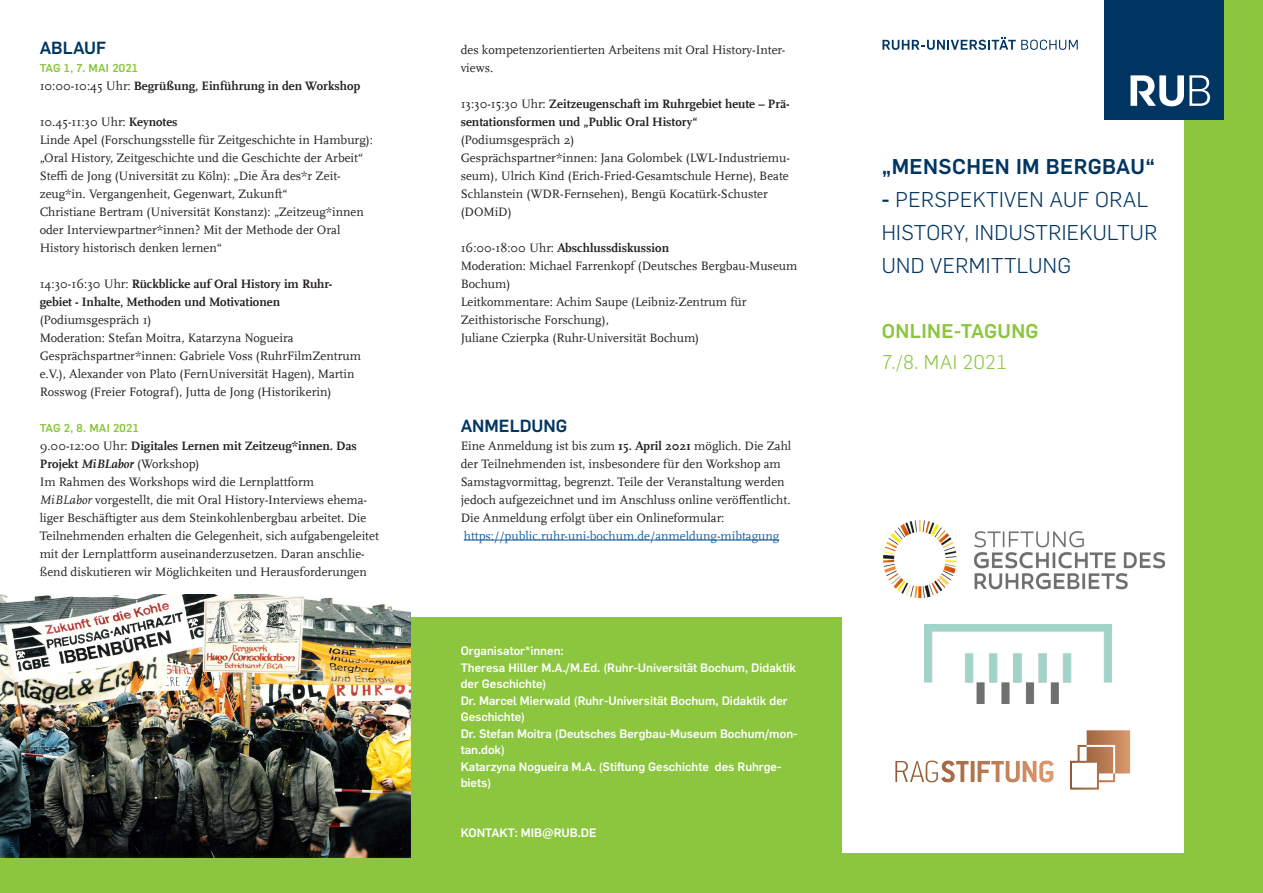
<style>
.page{position:relative;width:1263px;height:893px;background:#fff}
.page>*{position:absolute;margin:0;border:0;box-sizing:border-box;transform-origin:0 0}
.Headline_Bold{font:300 21px/33px "Rub Flama";letter-spacing:.02em;color:#003562}
.Headline_Bold-2{font:700 21px "Rub Flama";letter-spacing:.02em;color:#003562}
.Dritte_Titelzeile{font:700 19.5px "Rub Flama";letter-spacing:.02em;color:#8bc63e}
.Dritte_Titelzeile-2{font:300 19.5px "Rub Flama";letter-spacing:.02em;color:#8bc63e}
.Headline_Zeile1{font:700 17.25px "Rub Flama";color:#003562}
.Fliesstext{font:12.75px/18px "RUB Scala MZ";color:#231f20}
.Subline{font:12.75px/18px "RUB Scala MZ";color:#231f20}
.Fliesstext-2{font:700 12.75px/18px "RUB Scala MZ";color:#231f20}
.Fliesstext-3{font:12.75px "RUB Scala MZ";color:#175d9e}
.Kontakt_Head{font:700 12px/16.5px "Rub Flama";color:#fff}
.Subline-2{font:700 11.25px "Rub Flama";letter-spacing:.02em;color:#8bc63e}
.s1{font-weight:400}
.s2{font-weight:700}
.s3{font-weight:700;font-style:italic}
.s4{font-style:italic}
</style>
<div class="page">
<div style="left:831px;top:0;width:432px;height:893px;background:#8bc63e"></div>
<div style="left:842px;top:0;width:342px;height:853px;background:#fff"></div>
<div style="left:0;top:0;width:842px;height:893px;background:#8bc63e"></div>
<div style="left:0;top:0;width:842px;height:617px;background:#fff"></div>
<img style="left:0;top:594px;width:410px;height:263px">
<img style="left:883px;top:521px;width:281px;height:76px">
<svg style="left:895px;top:730px;width:236px;height:60px"></svg>
<hr style="left:464px;top:540px;width:315px;height:1px;background:#175d9e">
<img style="left:924px;top:624px;width:187px;height:79px">
<div style="left:1104px;top:0;width:119px;height:119px;background:#003562"></div>
<svg style="left:1130px;top:75px;width:80px;height:31px"></svg>
<svg style="left:882px;top:37px;width:196px;height:13px"></svg>
<p class="Headline_Zeile1" style="left:40px;top:35px;width:68px">ABLAUF</p>
<p class="Subline-2" style="left:40px;top:60px;width:100px">TAG 1, 7. MAI 2021</p>
<p class="Fliesstext-2" style="left:40px;top:76px;width:322px"><span class="s1">10:00-10:45 Uhr:</span> Begrüßung, Einführung in den Workshop</p>
<p class="Fliesstext" style="left:40px;top:112px;width:139px">10.45-11:30 Uhr: <span class="s2">Keynotes</span></p>
<p class="Fliesstext" style="left:40px;top:130px;width:335px">Linde Apel (Forschungsstelle für Zeitgeschichte in Hamburg): „Oral History, Zeitgeschichte und die Geschichte der Arbeit“</p>
<p class="Fliesstext" style="left:40px;top:166px;width:302px">Steffi de Jong (Universität zu Köln): „Die Ära des*r Zeit&shy;zeug*in. Vergangenheit, Gegenwart, Zukunft“</p>
<p class="Fliesstext" style="left:40px;top:202px;width:326px">Christiane Bertram (Universität Konstanz): „Zeitzeug*innen oder Interviewpartner*innen? Mit der Methode der Oral<br>History historisch denken lernen“</p>
<p class="Fliesstext-2" style="left:40px;top:274px;width:294px"><span class="s1">14:30-16:30 Uhr:</span> Rückblicke auf Oral History im Ruhr-</p>
<p class="Fliesstext-2" style="left:40px;top:292px;width:242px">gebiet - Inhalte, Methoden und Motivationen <span class="s1">(Podiumsgespräch 1)</span></p>
<p class="Fliesstext" style="left:40px;top:328px;width:256px">Moderation: Stefan Moitra, Katarzyna Nogueira</p>
<p class="Fliesstext" style="left:40px;top:346px;width:323px">Gesprächspartner*innen: Gabriele Voss (RuhrFilmZentrum e.V.), Alexander von Plato (FernUniversität Hagen), Martin<br>Rosswog (Freier Fotograf), Jutta de Jong (Historikerin)</p>
<p class="Subline-2" style="left:40px;top:420px;width:101px">TAG 2, 8. MAI 2021</p>
<p class="Subline" style="left:40px;top:436px;width:341px">9.00-12:00 Uhr: <span class="s2">Digitales Lernen mit Zeitzeug*innen. Das Projekt</span> <span class="s3">MiBLabor</span> (Workshop)<br>Im Rahmen des Workshops wird die Lernplattform<br><span class="s4">MiBLabor</span> vorgestellt, die mit Oral History-Interviews ehema&shy;liger Beschäftigter aus dem Steinkohlenbergbau arbeitet. Die Teilnehmenden erhalten die Gelegenheit, sich aufgabengeleitet mit der Lernplattform auseinanderzusetzen. Daran anschlie&shy;ßend diskutieren wir Möglichkeiten und Herausforderungen</p>
<p class="Subline" style="left:461px;top:40px;width:326px">des kompetenzorientierten Arbeitens mit Oral History-Inter&shy;views.</p>
<p class="Fliesstext-2" style="left:461px;top:94px;width:330px"><span class="s1">13:30-15:30 Uhr:</span> Zeitzeugenschaft im Ruhrgebiet heute – Prä&shy;sentationsformen und „Public Oral History“ <span class="s1">(Podiumsgespräch 2)</span></p>
<p class="Fliesstext" style="left:461px;top:148px;width:331px;text-align:justify">Gesprächspartner*innen: Jana Golombek (LWL-Industriemu&shy;seum), Ulrich Kind (Erich-Fried-Gesamtschule Herne), Beate Schlanstein (WDR-Fernsehen), Bengü Kocatürk-Schuster</p>
<p class="Fliesstext" style="left:461px;top:202px;width:53px">(DOMiD)</p>
<p class="Fliesstext-2" style="left:461px;top:238px;width:210px"><span class="s1">16:00-18:00 Uhr:</span> Abschlussdiskussion</p>
<p class="Fliesstext" style="left:461px;top:256px;width:338px">Moderation: Michael Farrenkopf (Deutsches Bergbau-Museum<br>Bochum)</p>
<p class="Fliesstext" style="left:461px;top:292px;width:287px">Leitkommentare: Achim Saupe (Leibniz-Zentrum für<br>Zeithistorische Forschung),</p>
<p class="Fliesstext" style="left:461px;top:328px;width:240px">Juliane Czierpka (Ruhr-Universität Bochum)</p>
<p class="Headline_Zeile1" style="left:461px;top:413px;width:108px">ANMELDUNG</p>
<p class="Fliesstext" style="left:461px;top:436px;width:332px">Eine Anmeldung ist bis zum <span class="s2">15. April 2021</span> möglich. Die Zahl der Teilnehmenden ist, insbesondere für den Workshop am Samstagvormittag, begrenzt. Teile der Veranstaltung werden jedoch aufgezeichnet und im Anschluss online veröffentlicht.<br>Die Anmeldung erfolgt über ein Onlineformular:</p>
<p class="Fliesstext-3" style="left:464px;top:527px;width:317px">https://public.ruhr-uni-bochum.de/anmeldung-mibtagung</p>
<p class="Kontakt_Head" style="left:461px;top:642px;width:104px">Organisator*innen:</p>
<p class="Kontakt_Head" style="left:461px;top:658px;width:337px">Theresa Hiller M.A./M.Ed. (Ruhr-Universität Bochum, Didaktik der Geschichte)</p>
<p class="Kontakt_Head" style="left:461px;top:691px;width:329px">Dr. Marcel Mierwald (Ruhr-Universität Bochum, Didaktik der<br>Geschichte)</p>
<p class="Kontakt_Head" style="left:461px;top:724px;width:338px">Dr. Stefan Moitra (Deutsches Bergbau-Museum Bochum/mon&shy;tan.dok)</p>
<p class="Kontakt_Head" style="left:461px;top:757px;width:322px">Katarzyna Nogueira M.A. (Stiftung Geschichte des Ruhrge&shy;biets)</p>
<p class="Kontakt_Head" style="left:461px;top:823px;width:137px">KONTAKT: MIB@RUB.DE</p>
<p class="Headline_Bold-2" style="left:882px;top:151px;width:275px">„MENSCHEN IM BERGBAU“</p>
<p class="Headline_Bold" style="left:882px;top:182px;width:277px"><span class="s2">-</span> PERSPEKTIVEN AUF ORAL<br>HISTORY, INDUSTRIEKULTUR<br>UND VERMITTLUNG</p>
<p class="Dritte_Titelzeile" style="left:882px;top:317px;width:158px">ONLINE-TAGUNG</p>
<p class="Dritte_Titelzeile-2" style="left:882px;top:349px;width:127px">7./8. MAI 2021</p>
</div>
